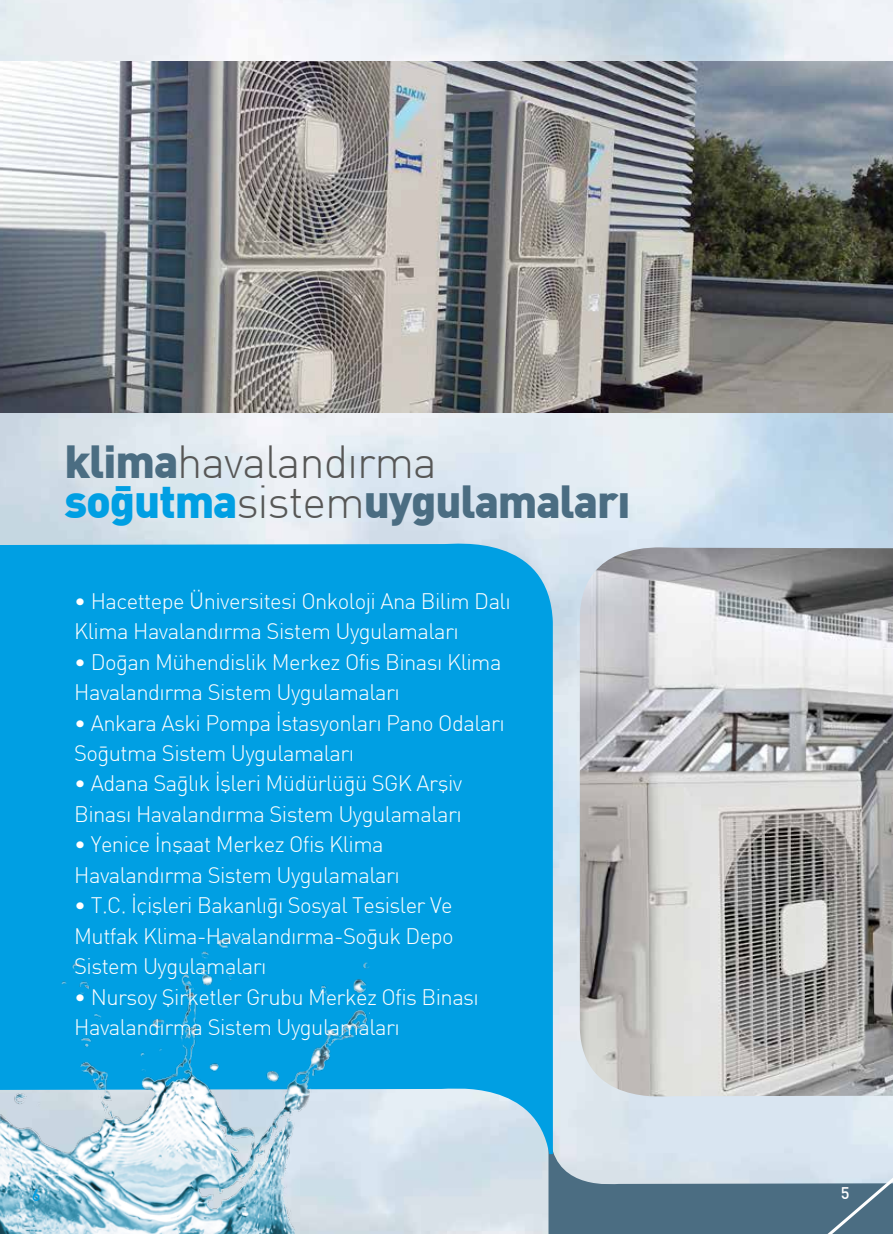
<style>
.page{position:relative;width:893px;height:1234px;background:#fff}
.page>*{position:absolute;margin:0;border:0;box-sizing:border-box;transform-origin:0 0}
.t1{font:300 45.3px/40px "DI Nbek";letter-spacing:-.025em;color:#575756}
.t2{font:300 21.9px/30.5px "DI Nbek";letter-spacing:-.025em;color:#fff}
.t3{font:500 16.5px "DI Nbek";color:#009fe3}
.t4{font:500 16.5px "DI Nbek";color:#fff}
.s1{font-weight:900;color:#4b6d82}
.s2{font-weight:900;color:#009fe3}
</style>
<div class="page">
<img style="left:0;top:0;width:893px;height:1233px">
<img style="left:0;top:62px;width:893px;height:351px">
<img style="left:580px;top:547px;width:313px;height:558px">
<svg style="left:0;top:533px;width:553px;height:620px;background:#0fa4e3"></svg>
<img style="left:0;top:891px;width:369px;height:342px">
<svg style="left:548px;top:1142px;width:345px;height:91px;background:#8aa2b2"></svg>
<h1 class="t1" style="left:64px;top:441px;width:568px"><span class="s1">klima</span>havalandýrma <span class="s2">soğutma</span>sistem<span class="s1">uygulamaları</span></h1>
<p class="t2" style="left:74px;top:585px;width:438px">• Hacettepe Üniversitesi Onkoloji Ana Bilim Dalý<br>Klima Havalandýrma Sistem Uygulamalarý</p>
<p class="t2" style="left:74px;top:646px;width:429px">• Doðan Mühendislik Merkez Ofis Binasý Klima<br>Havalandýrma Sistem Uygulamalarý</p>
<p class="t2" style="left:74px;top:707px;width:432px">• Ankara Aski Pompa Ýstasyonlarý Pano Odalarý<br>Soðutma Sistem Uygulamalarý</p>
<p class="t2" style="left:74px;top:768px;width:390px">• Adana Saðlýk Ýþleri Müdürlüðü SGK Arþiv<br>Binasý Havalandýrma Sistem Uygulamalarý</p>
<p class="t2" style="left:74px;top:828px;width:327px">• Yenice Ýnþaat Merkez Ofis Klima<br>Havalandýrma Sistem Uygulamalarý</p>
<p class="t2" style="left:74px;top:889px;width:381px;text-align:justify">• T.C. Ýçiþleri Bakanlýðý Sosyal Tesisler Ve Mutfak Klima-Havalandýrma-Soðuk Depo Sistem Uygulamalarý</p>
<p class="t2" style="left:74px;top:981px;width:406px">• Nursoy Þirketler Grubu Merkez Ofis Binasý<br>Havalandýrma Sistem Uygulamalarý</p>
<p class="t3" style="left:32px;top:1183px;width:10px">6</p>
<p class="t4" style="left:841px;top:1182px;width:10px">5</p>
</div>
